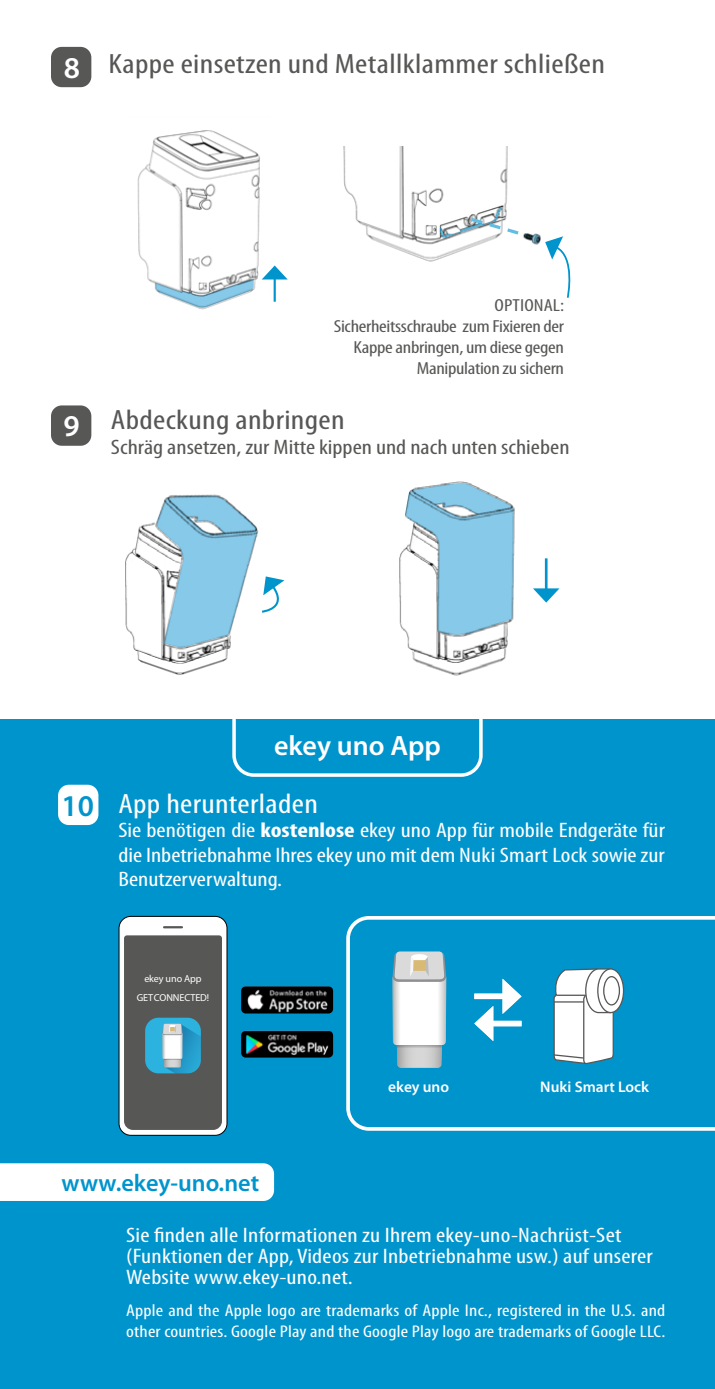
<style>
.page{position:relative;width:715px;height:1389px;background:#fff}
.page>*{position:absolute;margin:0;border:0;box-sizing:border-box;transform-origin:0 0}
.t1{font:condensed 28px "Myriad Pro";letter-spacing:.01em;color:#575756;scale:1.2 1}
.t2{font:condensed 28px "Myriad Pro";letter-spacing:.01em;color:#fff;scale:1.2 1}
.t3{font:600 28px "Myriad Pro";color:#fff}
.t4{font:600 24.15px "Myriad Pro";color:#0094cd}
.t5{font:condensed 21px/24.5px "Myriad Pro";letter-spacing:.01em;color:#fff;text-align:justify;scale:1.2 1}
.t6{font:condensed 21px "Myriad Pro";color:#575756;scale:1.2 1}
.t7{font:condensed 17.5px/21px "Myriad Pro";letter-spacing:-.015em;color:#575756;text-align:right;scale:1.2 1}
.t8{font:condensed 17.15px/20.3px "Myriad Pro";letter-spacing:.01em;color:#fff;scale:1.2 1}
.t9{font:600 15.4px "Myriad Pro";color:#fff}
.t10{font:10.15px/18.6px "Myriad Pro";letter-spacing:-.01em;color:#fff;text-align:center}
.s1{font-weight:600;font-stretch:normal;font-size:30.45px;color:#fff}
.s2{font-weight:600;font-stretch:normal;font-size:30.45px;color:#0094cd}
.s3{font-weight:700}
</style>
<div class="page">
<div style="left:51px;top:47px;width:40px;height:40px;background:#575756;border-radius:11px"></div>
<img style="left:137px;top:130px;width:123px;height:180px">
<svg style="left:155px;top:278px;width:98px;height:31px"></svg>
<hr style="left:273px;top:278px;width:3px;height:24px;background:#0094cd">
<svg style="left:261px;top:266px;width:26px;height:14px"></svg>
<img style="left:343px;top:146px;width:165px;height:116px">
<svg style="left:439px;top:183px;width:132px;height:115px"></svg>
<img style="left:419px;top:663px;width:77px;height:13px">
<img style="left:399px;top:481px;width:149px;height:182px">
<svg style="left:405px;top:482px;width:108px;height:154px"></svg>
<div style="left:51px;top:405px;width:40px;height:41px;background:#575756;border-radius:11px"></div>
<hr style="left:544px;top:558px;width:3px;height:32px;background:#0094cd">
<svg style="left:532px;top:588px;width:27px;height:15px"></svg>
<img style="left:125px;top:494px;width:92px;height:155px">
<img style="left:134px;top:649px;width:94px;height:26px">
<svg style="left:155px;top:495px;width:130px;height:154px"></svg>
<div style="left:0;top:719px;width:714px;height:670px;background:#0094cd"></div>
<svg style="left:232px;top:719px;width:251px;height:58px"></svg>
<img style="left:241px;top:1031px;width:92px;height:27px">
<img style="left:241px;top:986px;width:92px;height:28px">
<div style="left:119px;top:916px;width:108px;height:219px;background:#fff;border-radius:12px"></div>
<div style="left:119px;top:916px;width:108px;height:220px;border:1px solid #000;border-radius:12px"></div>
<svg style="left:164px;top:926px;width:18px;height:2px"></svg>
<svg style="left:124px;top:935px;width:98px;height:195px;background:#58666b"></svg>
<svg style="left:346px;top:916px;width:368px;height:215px"></svg>
<svg style="left:392px;top:951px;width:54px;height:117px;background:#d4dee1"></svg>
<div style="left:413px;top:960px;width:12px;height:11px;background:#d9ba75"></div>
<div style="left:58px;top:785px;width:40px;height:40px;background:#fff;border-radius:11px"></div>
<div style="left:0;top:1163px;width:274px;height:38px;background:#fff"></div>
<div style="left:474px;top:994px;width:32px;height:5px;background:#fff"></div>
<svg style="left:502px;top:979px;width:19px;height:35px"></svg>
<div style="left:488px;top:1021px;width:33px;height:5px;background:#fff"></div>
<svg style="left:474px;top:1006px;width:19px;height:35px"></svg>
<svg style="left:552px;top:968px;width:62px;height:97px;background:#d5e2e7"></svg>
<svg style="left:597px;top:969px;width:26px;height:44px"></svg>
<div style="left:597px;top:968px;width:27px;height:45px;border:1px solid #575756;border-radius:50%"></div>
<div style="left:603px;top:977px;width:16px;height:28px;background:#fff;border-radius:50%"></div>
<div style="left:603px;top:976px;width:16px;height:30px;border:1px solid #575756;border-radius:50%"></div>
<h1 class="t1" style="left:64px;top:47px;width:452px"><span class="s1">8</span> Kappe einsetzen und Metallklammer schließen</h1>
<p class="t7" style="left:333px;top:295px;width:193px">OPTIONAL:<br>Sicherheitsschraube zum Fixieren der<br>Kappe anbringen, um diese gegen<br>Manipulation zu sichern</p>
<h1 class="t1" style="left:63px;top:403px;width:236px"><span class="s1">9</span> Abdeckung anbringen</h1>
<p class="t6" style="left:111px;top:434px;width:383px">Schräg ansetzen, zur Mitte kippen und nach unten schieben</p>
<h1 class="t3" style="left:274px;top:728px;width:168px">ekey uno App</h1>
<h1 class="t2" style="left:62px;top:787px;width:215px"><span class="s2">10</span> App herunterladen</h1>
<p class="t5" style="left:118px;top:818px;width:457px">Sie benötigen die <span class="s3">kostenlose</span> ekey uno App für mobile Endgeräte für die Inbetriebnahme Ihres ekey uno mit dem Nuki Smart Lock sowie zur Benutzerverwaltung.</p>
<p class="t10" style="left:137px;top:969px;width:74px">ekey uno App<br>GET CONNECTED!</p>
<p class="t4" style="left:62px;top:1168px;width:199px">www.ekey-uno.net</p>
<p class="t9" style="left:388px;top:1077px;width:62px">ekey uno</p>
<p class="t9" style="left:540px;top:1077px;width:110px">Nuki Smart Lock</p>
<p class="t5" style="left:126px;top:1224px;width:440px;line-height:21px;text-align:left">Sie finden alle Informationen zu Ihrem ekey-uno-Nachrüst-Set (Funktionen der App, Videos zur Inbetriebnahme usw.) auf unserer<br>Website www.ekey-uno.net.</p>
<p class="t8" style="left:126px;top:1300px;width:451px">Apple and the Apple logo are trademarks of Apple Inc., registered in the U.S. and other countries. Google Play and the Google Play logo are trademarks of Google LLC.</p>
</div>
